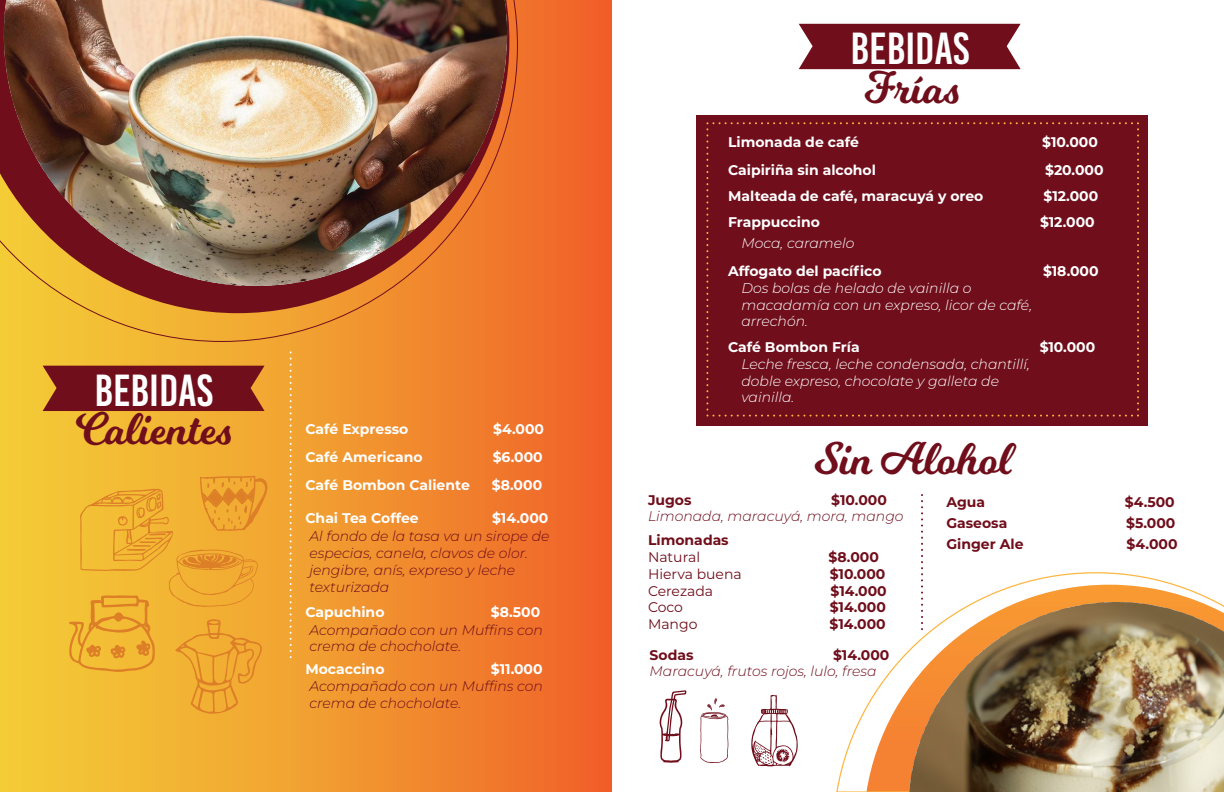
<style>
.page{position:relative;width:1224px;height:792px;background:#fff}
.page>*{position:absolute;margin:0;border:0;box-sizing:border-box;transform-origin:0 0}
.t1{font:44.8px "Milkshake";color:#700e1b}
.t2{font:44.8px "Bebas Kai";color:#fff}
.t3{font:700 14px "Montserrat";color:#fff}
.t4{font:italic 300 14px/16.8px "Montserrat";color:#700e1b}
.t5{font:italic 300 14px/16.8px "Montserrat";color:#fff}
.t6{font:700 14px "Montserrat";color:#700e1b}
.t7{font:14px "Montserrat";color:#700e1b}
</style>
<div class="page">
<div style="left:696px;top:116px;width:452px;height:310px;background:#700e1b"></div>
<svg style="left:706px;top:122px;width:433px;height:295px"></svg>
<div style="left:0;top:0;width:612px;height:792px;background:linear-gradient(to right,#f3d337,#f0642a)"></div>
<svg style="left:0;top:0;width:518px;height:342px"></svg>
<img style="left:4px;top:0;width:503px;height:286px">
<div style="left:43px;top:366px;width:222px;height:45px;background:#700e1b"></div>
<svg style="left:290px;top:351px;width:2px;height:306px"></svg>
<svg style="left:921px;top:494px;width:2px;height:76px"></svg>
<svg style="left:69px;top:476px;width:199px;height:238px"></svg>
<svg style="left:836px;top:572px;width:381px;height:220px"></svg>
<img style="left:909px;top:602px;width:315px;height:190px">
<div style="left:799px;top:24px;width:222px;height:45px;background:#700e1b"></div>
<svg style="left:700px;top:698px;width:29px;height:65px"></svg>
<svg style="left:751px;top:695px;width:47px;height:72px"></svg>
<svg style="left:659px;top:690px;width:27px;height:73px"></svg>
<h1 class="t2" style="left:95px;top:366px;width:120px">BEBIDAS</h1>
<h1 class="t1" style="left:76px;top:397px;width:157px">Calientes</h1>
<p class="t3" style="left:305px;top:419px;width:105px">Café Expresso</p>
<p class="t3" style="left:493px;top:420px;width:53px">$4.000</p>
<p class="t3" style="left:305px;top:447px;width:119px">Café Americano</p>
<p class="t3" style="left:493px;top:448px;width:51px">$6.000</p>
<p class="t3" style="left:305px;top:475px;width:166px">Café Bombon Caliente</p>
<p class="t3" style="left:492px;top:476px;width:52px">$8.000</p>
<p class="t3" style="left:305px;top:508px;width:115px">Chai Tea Coffee</p>
<p class="t3" style="left:492px;top:509px;width:58px">$14.000</p>
<p class="t4" style="left:309px;top:528px;width:242px">Al fondo de la tasa va un sirope de especias, canela, clavos de olor. jengibre, anís, expreso y leche texturizada</p>
<p class="t3" style="left:305px;top:601px;width:81px">Capuchino</p>
<p class="t3" style="left:491px;top:602px;width:51px">$8.500</p>
<p class="t4" style="left:309px;top:621px;width:235px">Acompañado con un Muffins con crema de chocholate.</p>
<p class="t3" style="left:305px;top:659px;width:81px">Mocaccino</p>
<p class="t3" style="left:491px;top:660px;width:53px">$11.000</p>
<p class="t4" style="left:309px;top:678px;width:235px">Acompañado con un Muffins con crema de chocholate.</p>
<h1 class="t2" style="left:851px;top:25px;width:120px">BEBIDAS</h1>
<h1 class="t1" style="left:865px;top:56px;width:96px">Frías</h1>
<p class="t3" style="left:728px;top:132px;width:132px">Limonada de café</p>
<p class="t3" style="left:1042px;top:133px;width:57px">$10.000</p>
<p class="t3" style="left:728px;top:160px;width:150px">Caipiriña sin alcohol</p>
<p class="t3" style="left:1045px;top:161px;width:60px">$20.000</p>
<p class="t3" style="left:728px;top:186px;width:257px">Malteada de café, maracuyá y oreo</p>
<p class="t3" style="left:1044px;top:187px;width:56px">$12.000</p>
<p class="t3" style="left:728px;top:212px;width:93px">Frappuccino</p>
<p class="t3" style="left:1040px;top:213px;width:56px">$12.000</p>
<p class="t3" style="left:728px;top:260px;width:155px">Affogato del pacífico</p>
<p class="t3" style="left:1043px;top:261px;width:57px">$18.000</p>
<p class="t5" style="left:741px;top:234px;width:115px">Moca, caramelo</p>
<p class="t5" style="left:741px;top:279px;width:292px">Dos bolas de helado de vainilla o macadamía con un expreso, licor de café, arrechón.</p>
<p class="t3" style="left:728px;top:336px;width:133px">Café Bombon Fría</p>
<p class="t3" style="left:1040px;top:337px;width:57px">$10.000</p>
<p class="t5" style="left:741px;top:355px;width:290px">Leche fresca, leche condensada, chantillí, doble expreso, chocolate y galleta de vainilla.</p>
<h1 class="t1" style="left:814px;top:427px;width:200px">Sin Alohol</h1>
<p class="t6" style="left:648px;top:489px;width:45px">Jugos</p>
<p class="t6" style="left:831px;top:490px;width:57px">$10.000</p>
<p class="t4" style="left:648px;top:508px;width:257px">Limonada, maracuyá, mora, mango</p>
<p class="t6" style="left:648px;top:530px;width:82px">Limonadas</p>
<p class="t7" style="left:648px;top:547px;width:54px">Natural</p>
<p class="t6" style="left:829px;top:548px;width:52px">$8.000</p>
<p class="t7" style="left:648px;top:564px;width:95px">Hierva buena</p>
<p class="t6" style="left:830px;top:565px;width:57px">$10.000</p>
<p class="t7" style="left:648px;top:581px;width:67px">Cerezada</p>
<p class="t6" style="left:831px;top:581px;width:58px">$14.000</p>
<p class="t7" style="left:648px;top:598px;width:37px">Coco</p>
<p class="t6" style="left:830px;top:598px;width:58px">$14.000</p>
<p class="t7" style="left:648px;top:615px;width:51px">Mango</p>
<p class="t6" style="left:830px;top:615px;width:58px">$14.000</p>
<p class="t6" style="left:650px;top:645px;width:45px">Sodas</p>
<p class="t6" style="left:833px;top:645px;width:58px">$14.000</p>
<p class="t4" style="left:650px;top:663px;width:229px">Maracuyá, frutos rojos, lulo, fresa</p>
<p class="t6" style="left:946px;top:492px;width:40px">Agua</p>
<p class="t6" style="left:1125px;top:493px;width:52px">$4.500</p>
<p class="t6" style="left:946px;top:514px;width:62px">Gaseosa</p>
<p class="t6" style="left:1126px;top:514px;width:51px">$5.000</p>
<p class="t6" style="left:946px;top:535px;width:79px">Ginger Ale</p>
<p class="t6" style="left:1127px;top:535px;width:53px">$4.000</p>
</div>
